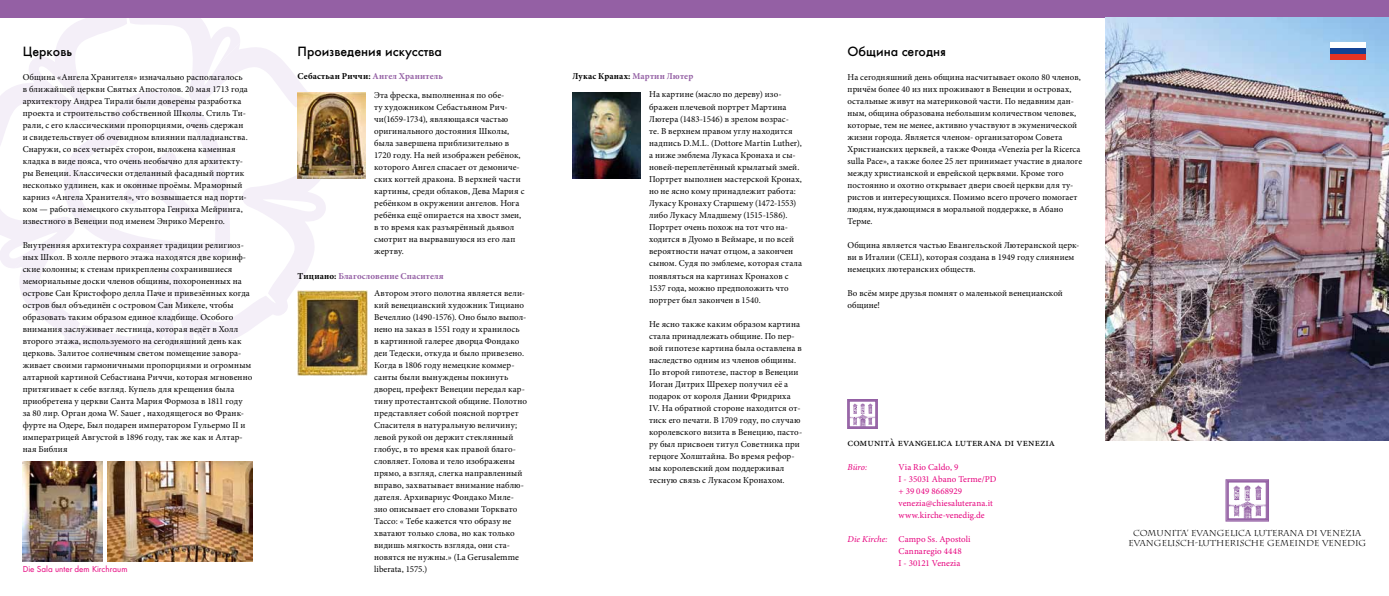
<style>
.page{position:relative;width:1389px;height:596px;background:#fff}
.page>*{position:absolute;margin:0;border:0;box-sizing:border-box;transform-origin:0 0}
.t1{font:500 14px "Futura TOT";color:#000}
.t2{font:11px "Minion Pro";color:#000}
.t3{font:9px/12px "Minion Pro";letter-spacing:.01em;color:#000}
.t4{font:9px/12px "Minion Pro";letter-spacing:.005em;color:#e6007d}
.t5{font:9px "Futura TOT Boo";color:#e6007d}
.t6{font:italic 9px "Minion Pro";color:#e6007d}
.t7{font:8.5px/10.7px "Charlemagne Std";color:#000;text-align:center}
.s1{font-weight:700}
.s2{font-weight:700;color:#9460a4}
.s3{font-style:italic}
</style>
<div class="page">
<svg style="left:19px;top:47px;width:314px;height:310px"></svg>
<svg style="left:0;top:17px;width:241px;height:251px"></svg>
<div style="left:0;top:0;width:1389px;height:17px;background:#9460a4"></div>
<div style="left:1227px;top:480px;width:41px;height:40px;border:1px solid #9460a4"></div>
<div style="left:1226px;top:479px;width:43px;height:42px;border:1px solid #9460a4"></div>
<svg style="left:1228px;top:485px;width:38px;height:33px"></svg>
<div style="left:849px;top:400px;width:27px;height:27px;border:1px solid #9460a4"></div>
<div style="left:848px;top:399px;width:29px;height:29px;border:1px solid #9460a4"></div>
<svg style="left:849px;top:403px;width:27px;height:23px"></svg>
<img style="left:298px;top:290px;width:69px;height:85px">
<img style="left:298px;top:93px;width:68px;height:85px">
<img style="left:23px;top:461px;width:79px;height:99px">
<img style="left:108px;top:461px;width:144px;height:99px">
<img style="left:1106px;top:17px;width:283px;height:423px">
<img style="left:573px;top:93px;width:67px;height:85px">
<div style="left:1330px;top:43px;width:36px;height:8px;background:#fff"></div>
<div style="left:1330px;top:51px;width:36px;height:9px;background:#e63324"></div>
<div style="left:1330px;top:48px;width:36px;height:6px;background:#134395"></div>
<h1 class="t1" style="left:23px;top:43px;width:51px">Церковь</h1>
<p class="t3" style="left:23px;top:71px;width:227px">Община «Ангела Хранителя» изначально располагалось в ближайшей церкви Святых Апостолов. 20 мая 1713 года архитектору Андреа Тирали были доверены разработка проекта и строительство собственной Школы. Стиль Ти&shy;рали, с его классическими пропорциями, очень сдержан и свидетельствует об очевидном влиянии палладианства.<br>Снаружи, со всех четырёх сторон, выложена каменная кладка в виде пояса, что очень необычно для архитекту&shy;ры Венеции. Классически отделанный фасадный портик несколько удлинен, как и оконные проёмы. Мраморный карниз «Ангела Хранителя», что возвышается над порти&shy;ком — работа немецкого скульптора Генриха Мейринга, известного в Венеции под именем Энрико Меренго.</p>
<p class="t3" style="left:23px;top:239px;width:231px">Внутренняя архитектура сохраняет традиции религиоз&shy;ных Школ. В холле первого этажа находятся две коринф&shy;ские колонны; к стенам прикреплены сохранившиеся мемориальные доски членов общины, похороненных на острове Сан Кристофоро делла Паче и привезённых когда остров был объединён с островом Сан Микеле, чтобы образовать таким образом единое кладбище. Особого внимания заслуживает лестница, которая ведёт в Холл второго этажа, используемого на сегодняшний день как церковь. Залитое солнечным светом помещение завора&shy;живает своими гармоничными пропорциями и огромным алтарной картиной Себастиана Риччи, которая мгновенно притягивает к себе взгляд. Купель для крещения была приобретена у церкви Санта Мария Формоза в 1811 году за 80 лир. Орган дома W. Sauer , находящегося во Франк&shy;фурте на Одере, Был подарен императором Гульермо II и императрицей Августой в 1896 году, так же как и Алтар&shy;ная Библия</p>
<p class="t5" style="left:23px;top:563px;width:106px">Die Sala unter dem Kirchraum</p>
<h1 class="t1" style="left:298px;top:43px;width:146px">Произведения искусства</h1>
<p class="t3" style="left:374px;top:66px;width:132px;line-height:19px;text-indent:-77px"><span class="s1">Себастьан Риччи:</span> <span class="s2">Ангел Хранитель<br></span>Эта фреска, выполненная по обе-</p>
<p class="t3" style="left:374px;top:101px;width:152px">ту художником Себастьяном Рич&shy;чи(1659-1734), являющаяся частью оригинального достояния Школы, была завершена приблизительно в<br>1720 году. На ней изображен ребёнок, которого Ангел спасает от демониче&shy;ских когтей дракона. В верхней части картины, среди облаков, Дева Мария с ребёнком в окружении ангелов. Нога ребёнка ещё опирается на хвост змеи, в то время как разъярённый дьявол смотрит на вырвавшуюся из его лап жертву.</p>
<p class="t3" style="left:374px;top:267px;width:152px;line-height:17.7px;text-indent:-77px"><span class="s1">Тициано:</span> <span class="s2">Благословение Спасителя<br></span>Автором этого полотна является вели-</p>
<p class="t3" style="left:374px;top:299px;width:154px">кий венецианский художник Тициано Вечеллио (1490-1576). Оно было выпол&shy;нено на заказ в 1551 году и хранилось<br>в картинной галерее дворца Фондако деи Тедески, откуда и было привезено.<br>Когда в 1806 году немецкие коммер&shy;санты были вынуждены покинуть дворец, префект Венеции передал кар&shy;тину протестантской общине. Полотно представляет собой поясной портрет Спасителя в натуральную величину; левой рукой он держит стеклянный глобус, в то время как правой благо&shy;словляет. Голова и тело изображены прямо, а взгляд, слегка направленный вправо, захватывает внимание наблю&shy;дателя. Архивариус Фондако Миле&shy;зио описывает его словами Торквато Тассо: « Тебе кажется что образу не хватают только слова, но как только видишь мягкость взгляда, они ста&shy;новятся не нужны.» (La Gerusalemme liberata, 1575.)</p>
<p class="t3" style="left:649px;top:66px;width:134px;line-height:18.7px;text-indent:-77px"><span class="s1">Лукас Кранах:</span> <span class="s2">Мартин Лютер<br></span>На картине (масло по дереву) изо-</p>
<p class="t3" style="left:649px;top:101px;width:154px">бражен плечевой портрет Мартина Лютера (1483-1546) в зрелом возрас-<br>те. В верхнем правом углу находится надпись D.M.L. (Dottore Martin Luther), а ниже эмблема Лукаса Кронаха и сы&shy;новей-переплетённый крылатый змей.<br>Портрет выполнен мастерской Кронах, но не ясно кому принадлежит работа:<br>Лукасу Кронаху Старшему (1472-1553) либо Лукасу Младшему (1515-1586).<br>Портрет очень похож на тот что на&shy;ходится в Дуомо в Веймаре, и по всей вероятности начат отцом, а закончен сыном. Судя по эмблеме, которая стала появляться на картинах Кронахов с 1537 года, можно предположить что портрет был закончен в 1540.</p>
<p class="t3" style="left:649px;top:317px;width:155px">Не ясно также каким образом картина стала принадлежать общине. По пер&shy;вой гипотезе картина была оставлена в наследство одним из членов общины.<br>По второй гипотезе, пастор в Венеции Иоган Дитрих Шрехер получил её а подарок от короля Дании Фридриха IV. На обратной стороне находится от&shy;тиск его печати. В 1709 году, по случаю королевского визита в Венецию, пасто&shy;ру был присвоен титул Советника при герцоге Холштайна. Во время рефор&shy;мы королевский дом поддерживал тесную связь с Лукасом Кронахом.</p>
<h1 class="t1" style="left:848px;top:43px;width:100px">Община сегодня</h1>
<p class="t3" style="left:848px;top:71px;width:236px">На сегодняшний день община насчитывает около 80 членов, причём более 40 из них проживают в Венеции и островах, остальные живут на материковой части. По недавним дан&shy;ным, община образована небольшим количеством человек, которые, тем не менее, активно участвуют в экуменической жизни города. Является членом- организатором Совета Христианских церквей, а также Фонда «Venezia per la Ricerca sulla Pacе», а также более 25 лет принимает участие в диалоге между христианской и еврейской церквями. Кроме того постоянно и охотно открывает двери своей церкви для ту&shy;ристов и интересующихся. Помимо всего прочего помогает людям, нуждающимся в моральной поддержке, в Абано Терме.</p>
<p class="t3" style="left:848px;top:239px;width:233px">Община является частью Евангельской Лютеранской церк&shy;ви в Италии (CELI), которая создана в 1949 году слиянием немецких лютеранских обществ.</p>
<p class="t3" style="left:848px;top:287px;width:217px">Во всём мире друзья помнят о маленькой венецианской общине!</p>
<p class="t2" style="left:848px;top:434px;width:209px">Comunità Evangelica Luterana di Venezia</p>
<p class="t6" style="left:848px;top:460px;width:21px">Büro:</p>
<p class="t4" style="left:899px;top:460px;width:99px">Via Rio Caldo, 9<br>I - 35031 Abano Terme/PD + 39 049 8668929 venezia@chiesaluterana.it www.kirche-venedig.de</p>
<p class="t4" style="left:899px;top:532px;width:73px;text-indent:-51px"><span class="s3">Die Kirche:</span> Campo Ss. Apostoli<br>Cannaregio 4448<br>I - 30121 Venezia</p>
<p class="t7" style="left:1128px;top:527px;width:239px">COMUNITA’ EVANGELICA LUTERANA DI VENEZIA<br>EVANGELISCH-LUTHERISCHE GEMEINDE VENEDIG</p>
</div>
